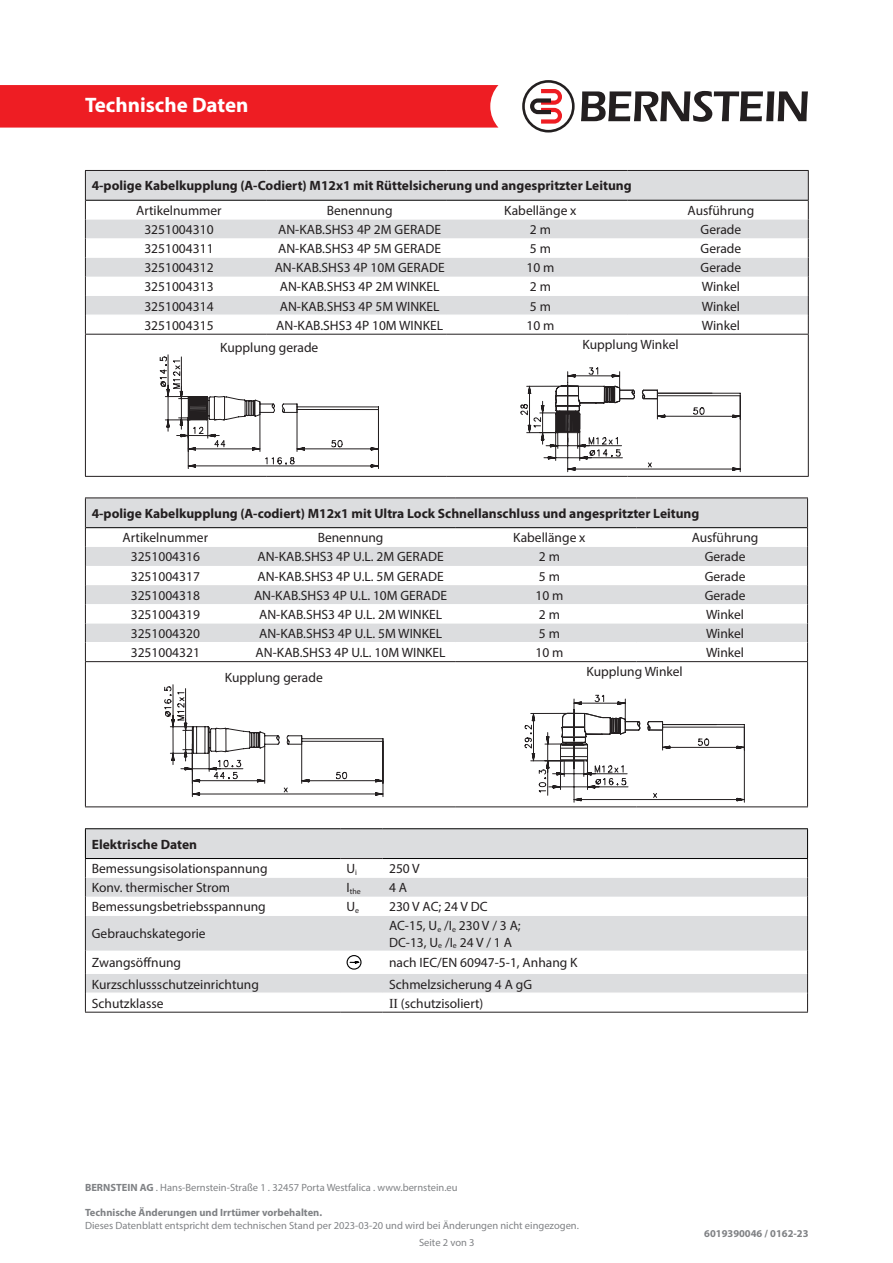
<style>
.page{position:relative;width:893px;height:1263px;background:#fff}
.page>*{position:absolute;margin:0;border:0;box-sizing:border-box;transform-origin:0 0}
.t1{font:700 21px "Myriad Pro";color:#fff}
.t2{font:13.5px "Myriad Pro";color:#231f20}
.t3{font:700 13.5px "Myriad Pro";color:#231f20}
.t4{font:10.5px "Myriad Pro";color:#808285}
.t5{font:700 10.5px "Myriad Pro";color:#808285}
.t6{font:7.8px "Myriad Pro";color:#231f20}
.s1{font-family:"Times New Roman"}
.s2{font-weight:700}
</style>
<div class="page">
<div style="left:0;top:85px;width:498px;height:43px;background:#ee1d23"></div>
<svg style="left:581px;top:91px;width:227px;height:31px"></svg>
<svg style="left:522px;top:80px;width:53px;height:53px"></svg>
<svg style="left:86px;top:916px;width:721px;height:96px;fill:#dcdddf"></svg>
<hr style="left:807px;top:916px;width:1px;height:35px;background:#231f20">
<svg style="left:807px;top:951px;width:1px;height:61px"></svg>
<hr style="left:85px;top:828px;width:255px;height:1px;background:#000">
<hr style="left:340px;top:828px;width:43px;height:1px;background:#000">
<hr style="left:383px;top:828px;width:425px;height:1px;background:#000">
<hr style="left:86px;top:993px;width:254px;height:1px;background:#fff">
<hr style="left:340px;top:993px;width:43px;height:1px;background:#fff">
<hr style="left:383px;top:993px;width:424px;height:1px;background:#fff">
<hr style="left:85px;top:1012px;width:255px;height:1px;background:#231f20">
<hr style="left:340px;top:1012px;width:43px;height:1px;background:#231f20">
<hr style="left:383px;top:1012px;width:425px;height:1px;background:#231f20">
<svg style="left:85px;top:829px;width:723px;height:87px"></svg>
<hr style="left:85px;top:916px;width:1px;height:35px;background:#231f20">
<svg style="left:85px;top:951px;width:1px;height:61px"></svg>
<svg style="left:347px;top:955px;width:15px;height:15px"></svg>
<hr style="left:85px;top:170px;width:181px;height:1px;background:#231f20">
<hr style="left:266px;top:170px;width:181px;height:1px;background:#231f20">
<hr style="left:447px;top:170px;width:181px;height:1px;background:#231f20">
<hr style="left:628px;top:170px;width:181px;height:1px;background:#231f20">
<hr style="left:85px;top:335px;width:1px;height:141px;background:#231f20">
<hr style="left:808px;top:335px;width:1px;height:141px;background:#231f20">
<hr style="left:85px;top:476px;width:181px;height:1px;background:#231f20">
<hr style="left:266px;top:476px;width:181px;height:1px;background:#231f20">
<hr style="left:447px;top:476px;width:181px;height:1px;background:#231f20">
<hr style="left:628px;top:476px;width:181px;height:1px;background:#231f20">
<svg style="left:85px;top:171px;width:724px;height:163px"></svg>
<hr style="left:85px;top:334px;width:181px;height:1px;background:#231f20">
<hr style="left:266px;top:334px;width:181px;height:1px;background:#231f20">
<hr style="left:447px;top:334px;width:181px;height:1px;background:#231f20">
<hr style="left:628px;top:334px;width:181px;height:1px;background:#231f20">
<svg style="left:160px;top:354px;width:219px;height:115px"></svg>
<svg style="left:521px;top:367px;width:220px;height:105px"></svg>
<div style="left:86px;top:498px;width:721px;height:29px;background:#dcdddf"></div>
<hr style="left:86px;top:527px;width:153px;height:1px;background:#000">
<hr style="left:239px;top:527px;width:217px;height:1px;background:#000">
<hr style="left:456px;top:527px;width:181px;height:1px;background:#000">
<hr style="left:637px;top:527px;width:170px;height:1px;background:#000">
<hr style="left:85px;top:497px;width:154px;height:1px;background:#231f20">
<hr style="left:85px;top:498px;width:1px;height:30px;background:#231f20">
<hr style="left:239px;top:497px;width:217px;height:1px;background:#231f20">
<hr style="left:456px;top:497px;width:181px;height:1px;background:#231f20">
<hr style="left:637px;top:497px;width:171px;height:1px;background:#231f20">
<hr style="left:807px;top:498px;width:1px;height:30px;background:#231f20">
<hr style="left:85px;top:662px;width:1px;height:144px;background:#231f20">
<hr style="left:807px;top:662px;width:1px;height:144px;background:#231f20">
<hr style="left:85px;top:806px;width:154px;height:1px;background:#231f20">
<hr style="left:239px;top:806px;width:217px;height:1px;background:#231f20">
<hr style="left:456px;top:806px;width:181px;height:1px;background:#231f20">
<hr style="left:637px;top:806px;width:171px;height:1px;background:#231f20">
<svg style="left:85px;top:528px;width:723px;height:133px"></svg>
<hr style="left:85px;top:661px;width:154px;height:1px;background:#231f20">
<hr style="left:239px;top:661px;width:217px;height:1px;background:#231f20">
<hr style="left:456px;top:661px;width:181px;height:1px;background:#231f20">
<hr style="left:637px;top:661px;width:171px;height:1px;background:#231f20">
<svg style="left:164px;top:684px;width:219px;height:113px"></svg>
<svg style="left:525px;top:695px;width:220px;height:108px"></svg>
<h1 class="t1" style="left:85px;top:91px;width:165px">Technische Daten</h1>
<p class="t3" style="left:92px;top:177px;width:541px">4-polige Kabelkupplung (A-Codiert) M12x1 mit Rüttelsicherung und angespritzter Leitung</p>
<p class="t2" style="left:136px;top:202px;width:87px">Artikelnummer</p>
<p class="t2" style="left:327px;top:202px;width:67px">Benennung</p>
<p class="t2" style="left:504px;top:202px;width:74px">Kabellänge x</p>
<p class="t2" style="left:688px;top:202px;width:68px">Ausführung</p>
<p class="t2" style="left:144px;top:221px;width:71px">3251004310</p>
<p class="t2" style="left:278px;top:221px;width:165px">AN-KAB.SHS3 4P 2M GERADE</p>
<p class="t2" style="left:530px;top:221px;width:23px">2 m</p>
<p class="t2" style="left:701px;top:221px;width:42px">Gerade</p>
<p class="t2" style="left:144px;top:240px;width:71px">3251004311</p>
<p class="t2" style="left:278px;top:240px;width:165px">AN-KAB.SHS3 4P 5M GERADE</p>
<p class="t2" style="left:530px;top:240px;width:23px">5 m</p>
<p class="t2" style="left:701px;top:240px;width:42px">Gerade</p>
<p class="t2" style="left:144px;top:259px;width:71px">3251004312</p>
<p class="t2" style="left:275px;top:259px;width:171px">AN-KAB.SHS3 4P 10M GERADE</p>
<p class="t2" style="left:526px;top:259px;width:29px">10 m</p>
<p class="t2" style="left:701px;top:259px;width:42px">Gerade</p>
<p class="t2" style="left:144px;top:279px;width:71px">3251004313</p>
<p class="t2" style="left:280px;top:279px;width:161px">AN-KAB.SHS3 4P 2M WINKEL</p>
<p class="t2" style="left:530px;top:279px;width:23px">2 m</p>
<p class="t2" style="left:702px;top:279px;width:40px">Winkel</p>
<p class="t2" style="left:144px;top:298px;width:71px">3251004314</p>
<p class="t2" style="left:280px;top:298px;width:161px">AN-KAB.SHS3 4P 5M WINKEL</p>
<p class="t2" style="left:530px;top:298px;width:23px">5 m</p>
<p class="t2" style="left:702px;top:298px;width:40px">Winkel</p>
<p class="t2" style="left:144px;top:317px;width:71px">3251004315</p>
<p class="t2" style="left:276px;top:317px;width:168px">AN-KAB.SHS3 4P 10M WINKEL</p>
<p class="t2" style="left:526px;top:317px;width:29px">10 m</p>
<p class="t2" style="left:702px;top:317px;width:40px">Winkel</p>
<p class="t2" style="left:220px;top:339px;width:100px">Kupplung gerade</p>
<p class="t2" style="left:582px;top:336px;width:98px">Kupplung Winkel</p>
<p class="t3" style="left:92px;top:504px;width:609px">4-polige Kabelkupplung (A-codiert) M12x1 mit Ultra Lock Schnellanschluss und angespritzter Leitung</p>
<p class="t2" style="left:123px;top:529px;width:87px">Artikelnummer</p>
<p class="t2" style="left:318px;top:529px;width:67px">Benennung</p>
<p class="t2" style="left:513px;top:529px;width:74px">Kabellänge x</p>
<p class="t2" style="left:692px;top:529px;width:68px">Ausführung</p>
<p class="t2" style="left:131px;top:549px;width:71px">3251004316</p>
<p class="t2" style="left:257px;top:549px;width:188px">AN-KAB.SHS3 4P U.L. 2M GERADE</p>
<p class="t2" style="left:539px;top:549px;width:23px">2 m</p>
<p class="t2" style="left:705px;top:549px;width:42px">Gerade</p>
<p class="t2" style="left:131px;top:568px;width:71px">3251004317</p>
<p class="t2" style="left:257px;top:568px;width:188px">AN-KAB.SHS3 4P U.L. 5M GERADE</p>
<p class="t2" style="left:539px;top:568px;width:23px">5 m</p>
<p class="t2" style="left:705px;top:568px;width:42px">Gerade</p>
<p class="t2" style="left:131px;top:587px;width:71px">3251004318</p>
<p class="t2" style="left:254px;top:587px;width:195px">AN-KAB.SHS3 4P U.L. 10M GERADE</p>
<p class="t2" style="left:535px;top:587px;width:29px">10 m</p>
<p class="t2" style="left:705px;top:587px;width:42px">Gerade</p>
<p class="t2" style="left:131px;top:606px;width:71px">3251004319</p>
<p class="t2" style="left:259px;top:606px;width:185px">AN-KAB.SHS3 4P U.L. 2M WINKEL</p>
<p class="t2" style="left:539px;top:606px;width:23px">2 m</p>
<p class="t2" style="left:706px;top:606px;width:40px">Winkel</p>
<p class="t2" style="left:131px;top:625px;width:71px">3251004320</p>
<p class="t2" style="left:259px;top:625px;width:185px">AN-KAB.SHS3 4P U.L. 5M WINKEL</p>
<p class="t2" style="left:539px;top:625px;width:23px">5 m</p>
<p class="t2" style="left:706px;top:625px;width:40px">Winkel</p>
<p class="t2" style="left:131px;top:644px;width:71px">3251004321</p>
<p class="t2" style="left:256px;top:644px;width:191px">AN-KAB.SHS3 4P U.L. 10M WINKEL</p>
<p class="t2" style="left:535px;top:644px;width:29px">10 m</p>
<p class="t2" style="left:706px;top:644px;width:40px">Winkel</p>
<p class="t2" style="left:225px;top:669px;width:100px">Kupplung gerade</p>
<p class="t2" style="left:587px;top:663px;width:98px">Kupplung Winkel</p>
<p class="t3" style="left:92px;top:835px;width:107px">Elektrische Daten</p>
<p class="t2" style="left:92px;top:860px;width:177px">Bemessungsisolationspannung</p>
<p class="t2" style="left:347px;top:860px;width:12px">U<sub>i</sub></p>
<p class="t2" style="left:389px;top:860px;width:32px">250 V</p>
<p class="t2" style="left:92px;top:879px;width:140px">Konv. thermischer Strom</p>
<p class="t6" style="left:347px;top:886px;width:16px"><sup>I</sup>the</p>
<p class="t2" style="left:389px;top:879px;width:20px">4 A</p>
<p class="t2" style="left:92px;top:898px;width:176px">Bemessungsbetriebsspannung</p>
<p class="t2" style="left:347px;top:898px;width:14px">U<sub>e</sub></p>
<p class="t2" style="left:389px;top:898px;width:100px">230 V AC; 24 V DC</p>
<p class="t2" style="left:92px;top:925px;width:115px">Gebrauchskategorie</p>
<p class="t2" style="left:389px;top:917px;width:133px">AC-15, U<sub>e</sub> /I<sub>e</sub> 230 V / 3 A;</p>
<p class="t2" style="left:389px;top:934px;width:124px">DC-13, U<sub>e</sub> /I<sub>e</sub> 24 V / 1 A</p>
<p class="t2" style="left:92px;top:954px;width:91px">Zwangsöffnung</p>
<p class="t2" style="left:389px;top:954px;width:190px">nach IEC/EN 60947-5-1, Anhang K</p>
<p class="t2" style="left:92px;top:976px;width:169px">Kurzschlussschutzeinrichtung</p>
<p class="t2" style="left:389px;top:976px;width:145px">Schmelzsicherung 4 A gG</p>
<p class="t2" style="left:92px;top:995px;width:73px">Schutzklasse</p>
<p class="t2" style="left:389px;top:995px;width:96px"><span class="s1">II</span> (schutzisoliert)</p>
<p class="t4" style="left:85px;top:1181px;width:374px"><span class="s2">BERNSTEIN AG</span> . Hans-Bernstein-Straße 1 . 32457 Porta Westfalica . www.bernstein.eu</p>
<p class="t5" style="left:85px;top:1206px;width:239px">Technische Änderungen und Irrtümer vorbehalten.</p>
<p class="t4" style="left:85px;top:1219px;width:495px">Dieses Datenblatt entspricht dem technischen Stand per 2023-03-20 und wird bei Änderungen nicht eingezogen.</p>
<p class="t4" style="left:419px;top:1236px;width:57px">Seite 2 von 3</p>
<p class="t5" style="left:704px;top:1227px;width:106px">6019390046 / 0162-23</p>
</div>
